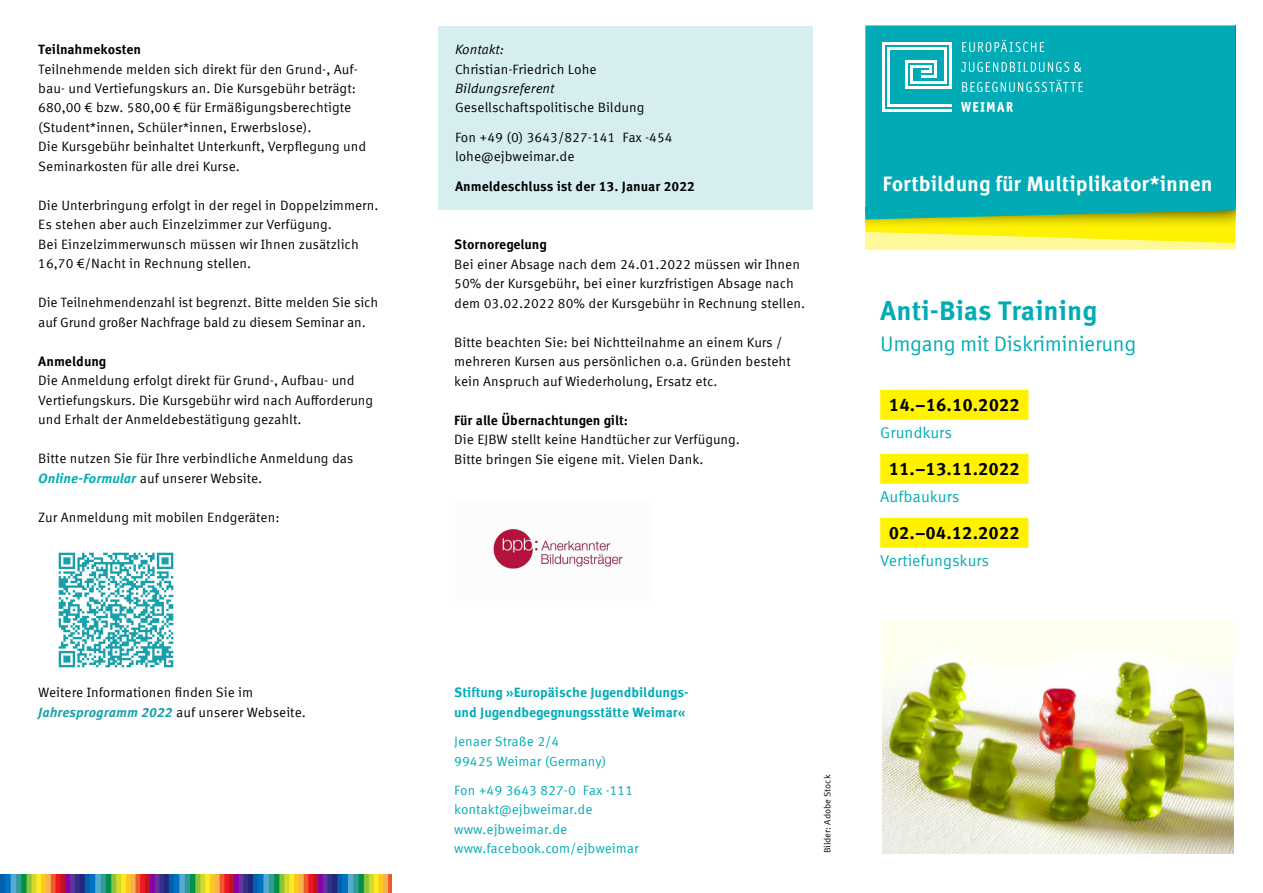
<style>
.page{position:relative;width:1263px;height:893px;background:#fff}
.page>*{position:absolute;margin:0;border:0;box-sizing:border-box;transform-origin:0 0}
.t1{font:700 27px "Meta Corr Offc Pro";color:#00abb5}
.t2{font:700 21px "Meta Corr Offc Pro";color:#fff}
.t3{font:21px "Meta Corr Offc Pro";letter-spacing:-.02em;color:#00abb5}
.t4{font:700 18px "Meta Corr Offc Pro";color:#000}
.t5{font:15.75px "Meta Corr Offc Pro";letter-spacing:-.005em;color:#00abb5}
.t6{font:13.5px/19.5px "Meta Corr Offc Pro";color:#000}
.t7{font:13.5px/19.5px "Meta Corr Offc Pro";color:#00abb5}
.t8{font:700 13.5px "Meta Corr Offc Pro";color:#000}
.t9{font:700 13.5px/19.5px "Meta Corr Offc Pro";color:#00abb5}
.t10{font:italic 13.5px "Meta Corr Offc Pro";color:#000}
.t11{font:9px "Meta Corr Offc Pro";color:#000}
.s1{font-weight:700;font-style:italic;color:#00abb5}
.s2{font-weight:700;font-style:italic;color:#19a0aa}
</style>
<div class="page">
<div style="left:880px;top:390px;width:148px;height:30px;background:#fff200"></div>
<div style="left:880px;top:454px;width:148px;height:30px;background:#fff200"></div>
<div style="left:880px;top:518px;width:148px;height:30px;background:#fff200"></div>
<div style="left:865px;top:26px;width:370px;height:224px;background:#fff99a"></div>
<svg style="left:865px;top:229px;width:370px;height:14px"></svg>
<svg style="left:865px;top:219px;width:370px;height:10px;background:#efe200"></svg>
<div style="left:865px;top:26px;width:370px;height:193px;background:#00abb5"></div>
<svg style="left:961px;top:102px;width:52px;height:10px"></svg>
<svg style="left:962px;top:80px;width:121px;height:12px"></svg>
<hr style="left:882px;top:109px;width:70px;height:3px;background:#fff">
<hr style="left:882px;top:42px;width:70px;height:3px;background:#fff">
<hr style="left:887px;top:47px;width:60px;height:3px;background:#fff">
<hr style="left:905px;top:60px;width:32px;height:2px;background:#fff">
<hr style="left:911px;top:81px;width:36px;height:3px;background:#fff">
<hr style="left:921px;top:75px;width:16px;height:3px;background:#fff">
<hr style="left:911px;top:65px;width:21px;height:3px;background:#fff">
<hr style="left:905px;top:86px;width:47px;height:3px;background:#fff">
<hr style="left:887px;top:104px;width:65px;height:3px;background:#fff">
<hr style="left:882px;top:42px;width:3px;height:70px;background:#fff">
<hr style="left:949px;top:42px;width:3px;height:47px;background:#fff">
<hr style="left:944px;top:47px;width:3px;height:37px;background:#fff">
<hr style="left:905px;top:60px;width:3px;height:29px;background:#fff">
<hr style="left:934px;top:60px;width:3px;height:16px;background:#fff">
<svg style="left:921px;top:68px;width:11px;height:5px"></svg>
<hr style="left:910px;top:65px;width:3px;height:19px;background:#fff">
<hr style="left:887px;top:47px;width:3px;height:60px;background:#fff">
<svg style="left:961px;top:62px;width:120px;height:10px"></svg>
<svg style="left:962px;top:40px;width:82px;height:12px"></svg>
<div style="left:438px;top:27px;width:374px;height:183px;background:#d6eeef"></div>
<img style="left:882px;top:620px;width:351px;height:234px">
<img style="left:0;top:874px;width:391px;height:19px">
<img style="left:493px;top:528px;width:130px;height:41px">
<img style="left:58px;top:552px;width:116px;height:116px">
<p class="t8" style="left:38px;top:39px;width:104px">Teilnahmekosten</p>
<p class="t6" style="left:38px;top:58px;width:330px">Teilnehmende melden sich direkt für den Grund-, Auf&shy;bau- und Vertiefungskurs an. Die Kursgebühr beträgt:<br>680,00 € bzw. 580,00 € für Ermäßigungsberechtigte (Student*innen, Schüler*innen, Erwerbslose).<br>Die Kursgebühr beinhaltet Unterkunft, Verpflegung und Seminarkosten für alle drei Kurse.</p>
<p class="t6" style="left:38px;top:195px;width:342px">Die Unterbringung erfolgt in der regel in Doppelzimmern.<br>Es stehen aber auch Einzelzimmer zur Verfügung.<br>Bei Einzelzimmerwunsch müssen wir Ihnen zusätzlich 16,70 €/Nacht in Rechnung stellen.</p>
<p class="t6" style="left:38px;top:292px;width:341px">Die Teilnehmendenzahl ist begrenzt. Bitte melden Sie sich auf Grund großer Nachfrage bald zu diesem Seminar an.</p>
<p class="t8" style="left:38px;top:351px;width:69px">Anmeldung</p>
<p class="t6" style="left:38px;top:370px;width:336px">Die Anmeldung erfolgt direkt für Grund-, Aufbau- und<br>Vertiefungskurs. Die Kursgebühr wird nach Aufforderung und Erhalt der Anmeldebestätigung gezahlt.</p>
<p class="t6" style="left:38px;top:448px;width:317px">Bitte nutzen Sie für Ihre verbindliche Anmeldung das<br><span class="s1">Online-Formular</span> auf unserer Website.</p>
<p class="t6" style="left:38px;top:507px;width:243px">Zur Anmeldung mit mobilen Endgeräten:</p>
<p class="t10" style="left:455px;top:39px;width:50px">Kontakt:</p>
<p class="t6" style="left:455px;top:58px;width:143px">Christian-Friedrich Lohe</p>
<p class="t10" style="left:455px;top:78px;width:101px">Bildungsreferent</p>
<p class="t6" style="left:455px;top:92px;width:219px;line-height:29.2px">Gesellschaftspolitische Bildung<br>Fon +49 (0) 3643/827-141 Fax -454</p>
<p class="t6" style="left:455px;top:146px;width:121px">lohe@ejbweimar.de</p>
<p class="t8" style="left:455px;top:175px;width:242px">Anmeldeschluss ist der 13. Januar 2022</p>
<p class="t8" style="left:454px;top:234px;width:94px">Stornoregelung</p>
<p class="t6" style="left:454px;top:253px;width:352px">Bei einer Absage nach dem 24.01.2022 müssen wir Ihnen<br>50% der Kursgebühr, bei einer kurzfristigen Absage nach dem 03.02.2022 80% der Kursgebühr in Rechnung stellen.</p>
<p class="t6" style="left:454px;top:331px;width:338px">Bitte beachten Sie: bei Nichtteilnahme an einem Kurs / mehreren Kursen aus persönlichen o.a. Gründen besteht kein Anspruch auf Wiederholung, Ersatz etc.</p>
<p class="t8" style="left:454px;top:409px;width:175px">Für alle Übernachtungen gilt:</p>
<p class="t6" style="left:454px;top:429px;width:287px">Die EJBW stellt keine Handtücher zur Verfügung.<br>Bitte bringen Sie eigene mit. Vielen Dank.</p>
<p class="t6" style="left:38px;top:682px;width:269px">Weitere Informationen finden Sie im<br><span class="s2">Jahresprogramm 2022</span> auf unserer Webseite.</p>
<p class="t9" style="left:454px;top:682px;width:236px">Stiftung »Europäische Jugendbildungs&shy;und Jugendbegegnungsstätte Weimar«</p>
<p class="t7" style="left:454px;top:731px;width:154px">Jenaer Straße 2/4<br>99425 Weimar (Germany)</p>
<p class="t7" style="left:454px;top:780px;width:186px">Fon +49 3643 827-0 Fax -111 kontakt@ejbweimar.de www.ejbweimar.de www.facebook.com/ejbweimar</p>
<p class="t11" style="left:821px;top:853px;width:80px;rotate:-90deg">Bilder: Adobe Stock</p>
<h2 class="t2" style="left:882px;top:167px;width:332px">Fortbildung für Multiplikator*innen</h2>
<h1 class="t1" style="left:880px;top:289px;width:218px">Anti-Bias Training</h1>
<h2 class="t3" style="left:880px;top:328px;width:257px">Umgang mit Diskriminierung</h2>
<h3 class="t4" style="left:889px;top:391px;width:133px">14.–16.10.2022</h3>
<p class="t5" style="left:880px;top:420px;width:73px">Grundkurs</p>
<h3 class="t4" style="left:889px;top:455px;width:133px">11.–13.11.2022</h3>
<p class="t5" style="left:880px;top:484px;width:81px">Aufbaukurs</p>
<h3 class="t4" style="left:889px;top:519px;width:133px">02.–04.12.2022</h3>
<p class="t5" style="left:880px;top:548px;width:111px">Vertiefungskurs</p>
</div>
